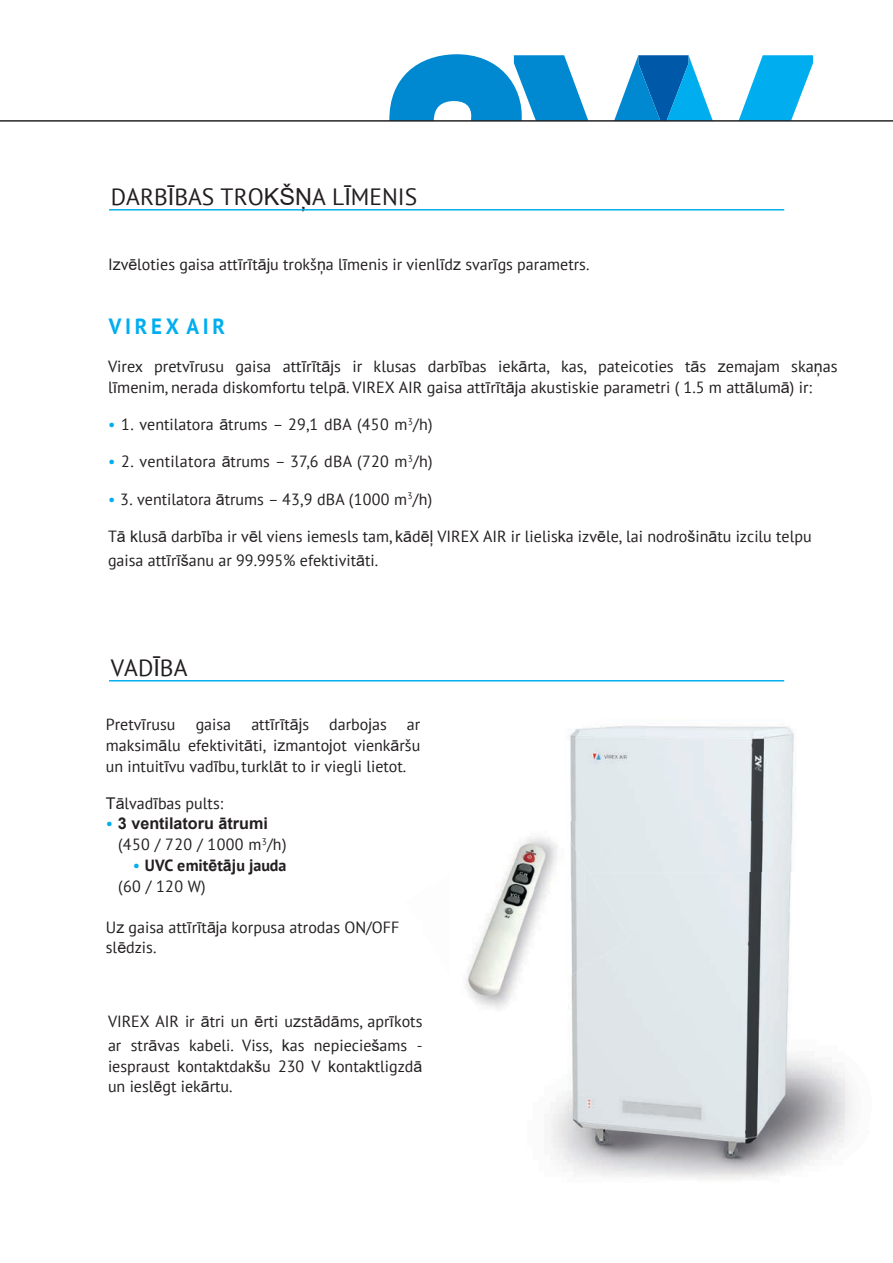
<style>
.page{position:relative;width:893px;height:1263px;background:#fff}
.page>*{position:absolute;margin:0;border:0;box-sizing:border-box;transform-origin:0 0}
.t1{font:23.55px "PT Sans";color:#231f20}
.t2{font:700 22.05px "PT Sans";color:#00aeef;scale:.95 1}
.t3{font:16.2px/23.9px "PT Sans";color:#231f20}
.t4{font:700 16.2px/20.5px "PT Sans";color:#231f20}
.t5{font:700 16.2px "Arial";color:#231f20}
.t6{font:16.2px "PT Sans";letter-spacing:.02em;color:#231f20}
.s1{font-family:"Arial"}
.s2{color:#00aeef}
.s3{font-family:"PT Sans";font-weight:400;color:#00aeef}
.s4{font-style:inherit}
.s5{font-weight:400;color:#00aeef}
.s6{font-weight:400}
</style>
<div class="page">
<svg style="left:389px;top:54px;width:199px;height:66px"></svg>
<svg style="left:614px;top:55px;width:99px;height:65px"></svg>
<svg style="left:739px;top:55px;width:74px;height:65px"></svg>
<hr style="left:0;top:120px;width:893px;height:2px;background:#231f20">
<img style="left:569px;top:726px;width:225px;height:146px">
<img style="left:844px;top:1074px;width:9px;height:56px">
<img style="left:745px;top:872px;width:99px;height:306px">
<img style="left:550px;top:976px;width:196px;height:203px">
<img style="left:844px;top:1131px;width:4px;height:5px">
<hr style="left:109px;top:209px;width:675px;height:2px;background:#00aeef">
<hr style="left:109px;top:680px;width:675px;height:1px;background:#00aeef">
<img style="left:466px;top:812px;width:119px;height:217px">
<div style="left:584px;top:865px;width:45px;height:102px;background:#e0e6e9"></div>
<h1 class="t1" style="left:111px;top:181px;width:308px">DARB<span class="s1">Ī</span>BAS TRO<span class="s1">KŠ</span><span class="s1">Ņ</span>A L<span class="s1">Ī</span>MENIS</h1>
<p class="t3" style="left:108px;top:252px;width:483px">I<span class="s1">z</span>v<span class="s1">ē</span>loties gaisa att<span class="s1">ī</span>r<span class="s1">ī</span>t<span class="s1">ā</span><span class="s1">j</span>u trokš<span class="s1">ņ</span>a l<span class="s1">ī</span>menis ir vienl<span class="s1">ī</span>d<span class="s1">z</span> svar<span class="s1">ī</span>gs parametrs.</p>
<h2 class="t2" style="left:109px;top:312px;width:124px">V I R E X A I R</h2>
<p class="t3" style="left:108px;top:355px;width:731px;line-height:21.1px">Virex pretv<span class="s1">ī</span>rusu gaisa att<span class="s1">ī</span>r<span class="s1">ī</span>t<span class="s1">ā</span><span class="s1">j</span>s ir klusas darb<span class="s1">ī</span>bas iek<span class="s1">ā</span>rta, kas, pateicoties t<span class="s1">ā</span>s <span class="s1">z</span>ema<span class="s1">j</span>am ska<span class="s1">ņ</span>as l<span class="s1">ī</span>menim, nerada diskomfortu telp<span class="s1">ā</span>. VIREX AIR gaisa att<span class="s1">ī</span>r<span class="s1">ī</span>t<span class="s1">ā</span><span class="s1">j</span>a akustiskie parametri ( 1.5 m att<span class="s1">ā</span>lum<span class="s1">ā</span>) ir:</p>
<p class="t3" style="left:108px;top:412px;width:326px"><span class="s2">•</span> 1. ventilatora <span class="s1">ā</span>trums – 29,1 dBA (450 m<sup>3</sup>/h)</p>
<p class="t3" style="left:108px;top:449px;width:326px"><span class="s2">•</span> 2. ventilatora <span class="s1">ā</span>trums – 37,6 dBA (720 m<sup>3</sup>/h)</p>
<p class="t3" style="left:108px;top:487px;width:326px"><span class="s2">•</span> 3. ventilatora <span class="s1">ā</span>trums – 43,9 dBA (1000 m<sup>3</sup>/h)</p>
<p class="t3" style="left:108px;top:524px;width:705px">T<span class="s1">ā</span> <span class="s1">k</span>lus<span class="s1">ā</span> darb<span class="s1">ī</span>ba ir v<span class="s1">ē</span>l viens iemesls tam, <span class="s1">k</span><span class="s1">ā</span>d<span class="s1">ēļ</span> VIREX AIR ir lielis<span class="s1">k</span>a izv<span class="s1">ē</span>le, lai nodro<span class="s1">š</span>in<span class="s1">ā</span>tu izcilu telpu gaisa att<span class="s1">ī</span>r<span class="s1">ī</span><span class="s1">š</span>anu ar 99.995% efektivit<span class="s1">ā</span>ti.</p>
<h1 class="t1" style="left:111px;top:652px;width:78px">VAD<span class="s1">Ī</span>BA</h1>
<p class="t3" style="left:106px;top:713px;width:316px;line-height:21px;text-align:justify">Pretv<span class="s1">ī</span>rusu gaisa att<span class="s1">ī</span>r<span class="s1">ī</span>t<span class="s1">ā</span><span class="s1">j</span>s darbo<span class="s1">j</span>as ar maksim<span class="s1">ā</span>lu efektivit<span class="s1">ā</span>ti, i<span class="s1">z</span>manto<span class="s1">j</span>ot vienk<span class="s1">ā</span>ršu un intuit<span class="s1">ī</span>vu vad<span class="s1">ī</span>bu, turkl<span class="s1">ā</span>t to ir viegli lietot.</p>
<p class="t3" style="left:106px;top:791px;width:119px"><span class="s1">T</span><span class="s1">ā</span>lvad<span class="s1">ī</span>bas pults:</p>
<p class="t5" style="left:106px;top:812px;width:164px"><span class="s3">•</span> 3 ventilatoru <span class="s4">ā</span>trumi</p>
<p class="t6" style="left:118px;top:834px;width:170px">(450 / 720 / 1000 m<sup>3</sup>/h)</p>
<p class="t4" style="left:118px;top:855px;width:170px;text-indent:15px"><span class="s5">•</span> UVC emit<span class="s1">ē</span>t<span class="s1">ā</span><span class="s1">j</span>u <span class="s1">j</span>auda <span class="s6">(60 / 120 W)</span></p>
<p class="t3" style="left:106px;top:916px;width:295px;line-height:20.5px">U<span class="s1">z</span> gaisa att<span class="s1">ī</span>r<span class="s1">ī</span>t<span class="s1">ā</span><span class="s1">j</span>a korpusa atrodas ON/OFF sl<span class="s1">ē</span>dzis.</p>
<p class="t3" style="left:108px;top:1009px;width:316px">VIREX AIR ir <span class="s1">ā</span>tri un <span class="s1">ē</span>rti u<span class="s1">z</span>st<span class="s1">ā</span>d<span class="s1">ā</span>ms, apr<span class="s1">ī</span>kots ar str<span class="s1">ā</span>vas kabeli. Viss, <span class="s1">k</span>as nepiecie<span class="s1">š</span>ams -</p>
<p class="t3" style="left:108px;top:1055px;width:316px;line-height:20.5px">iespraust <span class="s1">k</span>onta<span class="s1">k</span>tda<span class="s1">kš</span>u 230 V <span class="s1">k</span>onta<span class="s1">k</span>tligzd<span class="s1">ā </span>un iesl<span class="s1">ē</span>gt iek<span class="s1">ā</span>rtu.</p>
</div>
